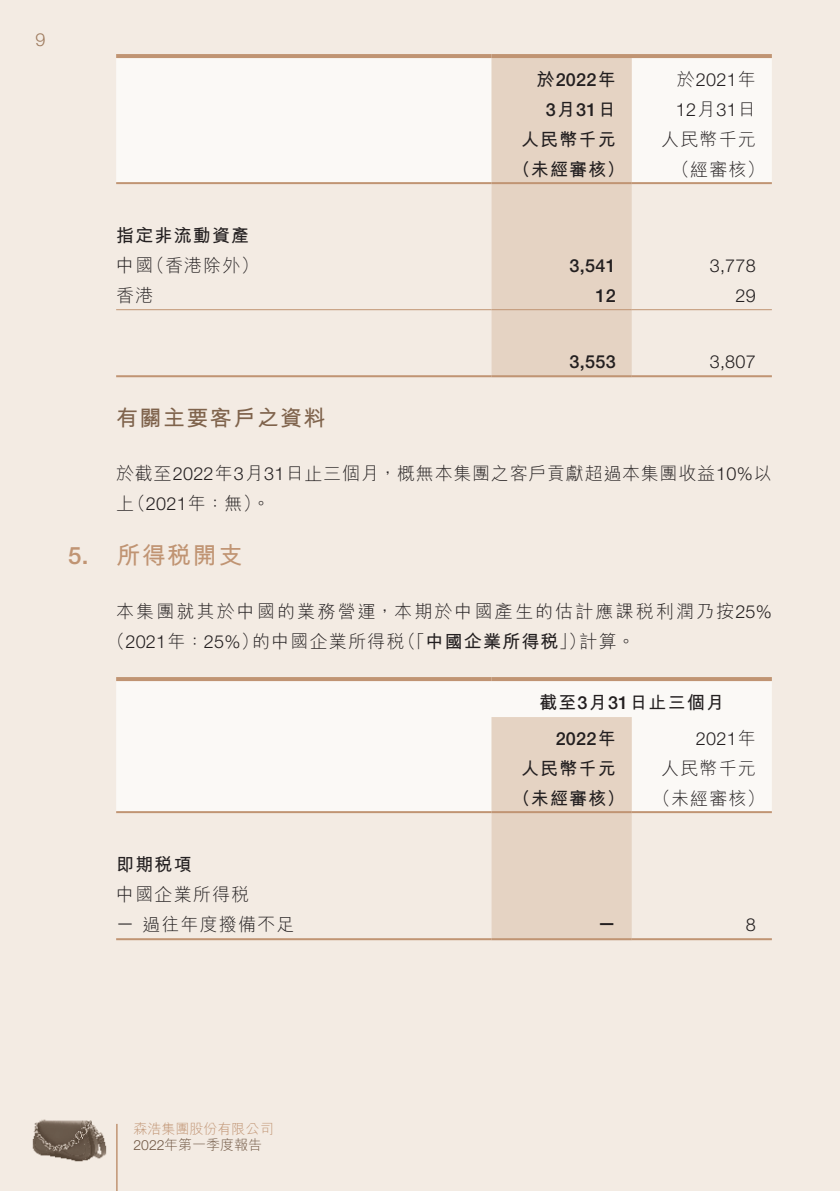
<style>
.page{position:relative;width:840px;height:1191px;background:#fff}
.page>*{position:absolute;margin:0;border:0;box-sizing:border-box;transform-origin:0 0}
._03_H1{font:700 24px "M Hei HK";letter-spacing:.065em;color:#c09473}
._03_H1-2{font:500 24px "Helvetica Neue LT Std";color:#c09473}
._04___H2{font:700 22px "M Hei HK";letter-spacing:.065em;color:#7f634c}
._12___P2{font:300 18px/30px "M Hei HK";letter-spacing:.04em;color:#231f20}
._12___P2-2{font:700 18px "M Hei HK";letter-spacing:.065em;color:#231f20}
._12___P2-3{font:300 18px/30px "Helvetica Neue LT Std";letter-spacing:.015em;color:#231f20}
._12___P2-4{font:300 18px/30px "M Hei HK";letter-spacing:.115em;color:#231f20}
._12___P2-5{font:300 18px "M Hei HK";letter-spacing:.065em;color:#231f20}
._12___P2-6{font:500 18px/30px "Helvetica Neue LT Std";letter-spacing:.015em;color:#231f20;text-align:center}
._15_Table_Stub{font:300 18px "M Hei HK";letter-spacing:.065em;color:#231f20}
._15_Table_Stub-2{font:700 18px "M Hei HK";letter-spacing:.065em;color:#231f20}
.t1{font:300 18px "Helvetica Neue LT Std";color:#9f7c60}
.t2{font:300 14px/16px "M Hei HK";color:#c09473}
.s1{font-family:"M Hei HK";font-weight:700}
.s2{font-family:"M Hei HK"}
.s3{font-family:"Helvetica Neue LT Std"}
.s4{font-weight:300}
.s5{font-family:"Helvetica Neue LT Std";font-weight:500}
.s6{font-family:"Helvetica Neue LT Std";color:#6f5642}
.s7{color:#6f5642}
</style>
<div class="page">
<div style="left:0;top:0;width:839px;height:1191px;background:#f3ebe3"></div>
<img style="left:32px;top:1119px;width:75px;height:43px">
<hr style="left:116px;top:1123px;width:1px;height:68px;background:#c09473">
<div style="left:116px;top:58px;width:655px;height:124px;background:#fbf9f6"></div>
<svg style="left:491px;top:58px;width:140px;height:317px;background:#e5d3c4"></svg>
<hr style="left:116px;top:54px;width:375px;height:4px;background:#c09473">
<hr style="left:491px;top:54px;width:280px;height:4px;background:#c09473">
<hr style="left:116px;top:182px;width:375px;height:2px;background:#c09473">
<hr style="left:491px;top:182px;width:140px;height:2px;background:#c09473">
<hr style="left:631px;top:182px;width:140px;height:2px;background:#c09473">
<hr style="left:116px;top:309px;width:375px;height:1px;background:#c09473">
<hr style="left:491px;top:309px;width:140px;height:1px;background:#c09473">
<hr style="left:631px;top:309px;width:140px;height:1px;background:#c09473">
<hr style="left:116px;top:375px;width:375px;height:2px;background:#c09473">
<hr style="left:491px;top:375px;width:140px;height:2px;background:#c09473">
<hr style="left:631px;top:375px;width:140px;height:2px;background:#c09473">
<div style="left:116px;top:682px;width:655px;height:129px;background:#fbf9f6"></div>
<div style="left:491px;top:717px;width:140px;height:221px;background:#e5d3c3"></div>
<hr style="left:116px;top:677px;width:375px;height:4px;background:#c09473">
<hr style="left:491px;top:677px;width:280px;height:4px;background:#c09473">
<hr style="left:116px;top:811px;width:375px;height:2px;background:#c09473">
<hr style="left:491px;top:811px;width:140px;height:2px;background:#c09473">
<hr style="left:631px;top:811px;width:140px;height:2px;background:#c09473">
<hr style="left:116px;top:938px;width:375px;height:2px;background:#c09473">
<hr style="left:491px;top:938px;width:140px;height:2px;background:#c09473">
<hr style="left:631px;top:938px;width:140px;height:2px;background:#c09473">
<p class="t1" style="left:36px;top:28px;width:12px">9</p>
<p class="_03_H1-2" style="left:68px;top:541px;width:22px">5.</p>
<p class="_12___P2-6" style="left:536px;top:64px;width:81px"><span class="s1">於</span>2022<span class="s1">年<br></span>3<span class="s1">月</span>31<span class="s1">日</span></p>
<p class="_12___P2-3" style="left:675px;top:64px;width:81px"><span class="s2">於</span>2021<span class="s2">年<br></span>12<span class="s2">月</span>31<span class="s2">日</span></p>
<p class="_12___P2-5" style="left:660px;top:127px;width:96px">人民幣千元</p>
<p class="_12___P2-2" style="left:520px;top:126px;width:96px">人民幣千元</p>
<p class="_12___P2-2" style="left:512px;top:156px;width:113px">（未經審核）</p>
<p class="_12___P2-5" style="left:671px;top:157px;width:94px">（經審核(</p>
<p class="_15_Table_Stub-2" style="left:116px;top:222px;width:134px">指定非流動資產</p>
<p class="_15_Table_Stub" style="left:147px;top:253px;width:113px">（香港除外(</p>
<p class="_15_Table_Stub" style="left:116px;top:253px;width:39px">中國</p>
<p class="_12___P2-6" style="left:569px;top:250px;width:48px">3,541</p>
<p class="_12___P2-3" style="left:709px;top:250px;width:48px">3,778</p>
<p class="_15_Table_Stub" style="left:116px;top:283px;width:39px">香港</p>
<p class="_12___P2-6" style="left:595px;top:280px;width:22px">12</p>
<p class="_12___P2-3" style="left:735px;top:280px;width:22px">29</p>
<p class="_12___P2-6" style="left:569px;top:346px;width:48px">3,553</p>
<p class="_12___P2-3" style="left:709px;top:346px;width:48px">3,807</p>
<p class="_04___H2" style="left:116px;top:401px;width:211px">有關主要客戶之資料</p>
<p class="_12___P2" style="left:128px;top:457px;width:645px;text-indent:-12px">於截至<span class="s3">2022</span>年<span class="s3">3</span>月<span class="s3">31</span>日止三個月，概無本集團之客戶貢獻超過本集團收益<span class="s3">10%</span>以（<span class="s3">2021</span>年：無。(</p>
<p class="_12___P2-5" style="left:116px;top:490px;width:19px">上</p>
<p class="_03_H1" style="left:116px;top:537px;width:128px">所得稅開支</p>
<p class="_12___P2-4" style="left:579px;top:595px;width:194px;text-indent:-463px">本集團就其於中國的業務營運，本期於中國產生的估計應課稅利潤乃按<span class="s3">25%</span>計算。</p>
<p class="_12___P2-2" style="left:398px;top:628px;width:189px"><span class="s4">（「</span>中國企業所得稅<span class="s4">」）</span></p>
<p class="_12___P2-3" style="left:107px;top:626px;width:153px"><span class="s2">（</span>2021<span class="s2">年：</span>25%<span class="s2">）</span></p>
<p class="_12___P2-5" style="left:252px;top:628px;width:154px">的中國企業所得稅</p>
<p class="_12___P2-2" style="left:539px;top:689px;width:186px">截至<span class="s5">3</span>月<span class="s5">31</span>日止三個月</p>
<p class="_12___P2-3" style="left:695px;top:723px;width:61px">2021<span class="s2">年</span></p>
<p class="_12___P2-6" style="left:555px;top:723px;width:61px">2022<span class="s1">年</span></p>
<p class="_15_Table_Stub-2" style="left:116px;top:851px;width:77px">即期稅項</p>
<p class="_15_Table_Stub" style="left:116px;top:881px;width:134px">中國企業所得稅</p>
<p class="_15_Table_Stub" style="left:116px;top:911px;width:180px"><span class="s3">—</span> 過往年度撥備不足</p>
<p class="_12___P2-2" style="left:520px;top:755px;width:96px">人民幣千元</p>
<p class="_12___P2-5" style="left:660px;top:755px;width:96px">人民幣千元</p>
<p class="_12___P2-2" style="left:512px;top:785px;width:113px">（未經審核）</p>
<p class="_12___P2-5" style="left:652px;top:785px;width:113px">（未經審核(</p>
<p class="_12___P2-6" style="left:597px;top:907px;width:19px">—</p>
<p class="_12___P2-3" style="left:745px;top:909px;width:12px">8</p>
<p class="t2" style="left:133px;top:1120px;width:142px">森浩集團股份有限公司<br><span class="s6">2022</span><span class="s7">年第一季度報告</span></p>
</div>
